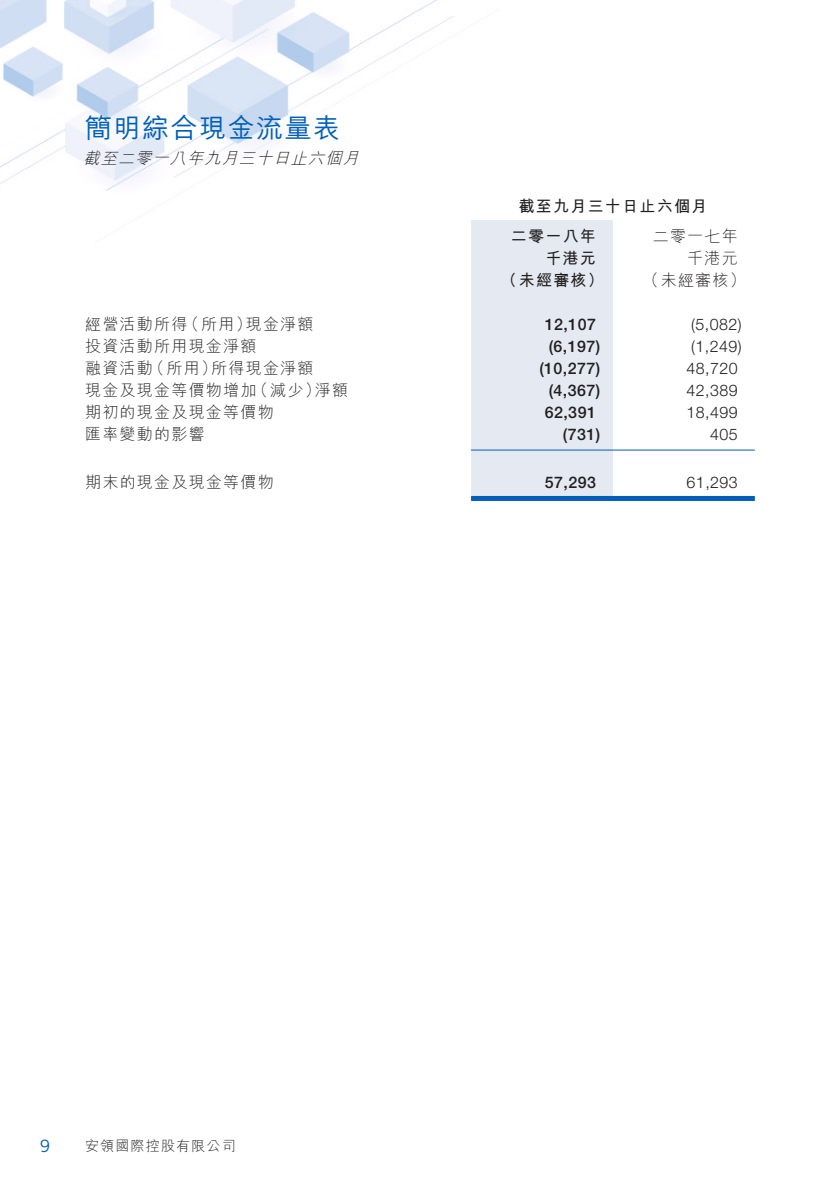
<style>
.page{position:relative;width:840px;height:1191px;background:#fff}
.page>*{position:absolute;margin:0;border:0;box-sizing:border-box;transform-origin:0 0}
.t1{font:500 27px "M Hei HK";letter-spacing:.055em;color:#005fb9}
.t2{font:17px "Trade Gothic LT Std";color:#005fb9}
.t3{font:300 16px "M Hei HK";letter-spacing:.08em;color:#231f20}
.t4{font:500 16px "Helvetica Neue LT Std";letter-spacing:.03em;color:#231f20}
.t5{font:300 16px "Helvetica Neue LT Std";letter-spacing:.03em;color:#231f20}
.t6{font:700 16px "M Hei HK";letter-spacing:.08em;color:#231f20}
.t7{font:italic 300 16px "M Hei HK";color:#231f20}
.t8{font:300 14px "M Hei HK";letter-spacing:.085em;color:#231f20}
</style>
<div class="page">
<img style="left:0;top:0;width:755px;height:501px">
<div style="left:471px;top:220px;width:141px;height:276px;background:#e5eaf2"></div>
<hr style="left:471px;top:449px;width:141px;height:1px;background:#005fb9">
<hr style="left:612px;top:449px;width:142px;height:1px;background:#005fb9">
<div style="left:471px;top:496px;width:141px;height:5px;background:#005fb9"></div>
<div style="left:612px;top:496px;width:142px;height:5px;background:#005fb9"></div>
<h1 class="t1" style="left:85px;top:108px;width:256px">簡明綜合現金流量表</h1>
<p class="t7" style="left:83px;top:149px;width:280px">截至二零一八年九月三十日止六個月</p>
<p class="t6" style="left:518px;top:195px;width:190px">截至九月三十日止六個月</p>
<p class="t3" style="left:652px;top:228px;width:86px">二零一七年</p>
<p class="t6" style="left:510px;top:224px;width:86px">二零一八年</p>
<p class="t6" style="left:545px;top:246px;width:52px">千港元</p>
<p class="t3" style="left:687px;top:250px;width:52px">千港元</p>
<p class="t6" style="left:500px;top:268px;width:105px">（未經審核）</p>
<p class="t3" style="left:642px;top:272px;width:105px">（未經審核(</p>
<p class="t3" style="left:183px;top:316px;width:70px">（所用）</p>
<p class="t3" style="left:85px;top:316px;width:104px">經營活動所得</p>
<p class="t3" style="left:245px;top:316px;width:69px">現金淨額</p>
<p class="t4" style="left:544px;top:315px;width:53px">12,107</p>
<p class="t5" style="left:690px;top:314px;width:52px">)5,082(</p>
<p class="t3" style="left:85px;top:338px;width:173px">投資活動所用現金淨額</p>
<p class="t4" style="left:548px;top:337px;width:53px">)6,197(</p>
<p class="t5" style="left:690px;top:336px;width:52px">)1,249(</p>
<p class="t3" style="left:148px;top:360px;width:70px">（所用）</p>
<p class="t3" style="left:85px;top:360px;width:69px">融資活動</p>
<p class="t3" style="left:211px;top:360px;width:104px">所得現金淨額</p>
<p class="t4" style="left:539px;top:359px;width:62px">)10,277(</p>
<p class="t5" style="left:686px;top:358px;width:53px">48,720</p>
<p class="t3" style="left:252px;top:382px;width:70px">（減少）</p>
<p class="t3" style="left:85px;top:382px;width:173px">現金及現金等價物增加</p>
<p class="t3" style="left:314px;top:382px;width:35px">淨額</p>
<p class="t4" style="left:548px;top:381px;width:53px">)4,367(</p>
<p class="t5" style="left:686px;top:380px;width:53px">42,389</p>
<p class="t3" style="left:85px;top:404px;width:190px">期初的現金及現金等價物</p>
<p class="t4" style="left:544px;top:403px;width:53px">62,391</p>
<p class="t5" style="left:686px;top:402px;width:53px">18,499</p>
<p class="t3" style="left:85px;top:426px;width:121px">匯率變動的影響</p>
<p class="t4" style="left:562px;top:425px;width:39px">)731(</p>
<p class="t5" style="left:709px;top:424px;width:29px">405</p>
<p class="t3" style="left:85px;top:473px;width:190px">期末的現金及現金等價物</p>
<p class="t4" style="left:544px;top:472px;width:53px">57,293</p>
<p class="t5" style="left:686px;top:472px;width:53px">61,293</p>
<p class="t2" style="left:40px;top:1135px;width:12px">9</p>
<p class="t8" style="left:85px;top:1139px;width:152px">安領國際控股有限公司</p>
</div>
